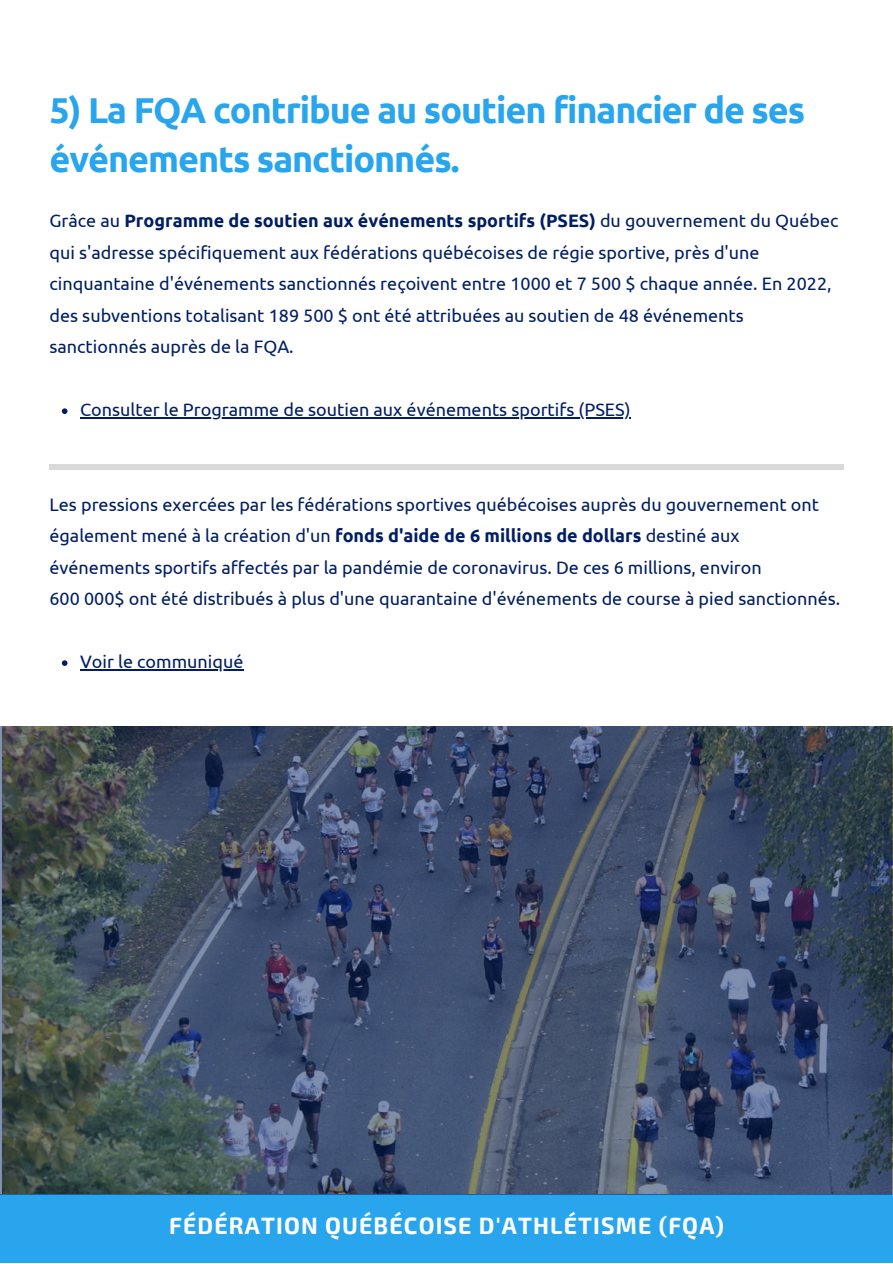
<style>
.page{position:relative;width:893px;height:1264px;background:#fff}
.page>*{position:absolute;margin:0;border:0;box-sizing:border-box;transform-origin:0 0}
.t1{font:700 36px/49.5px "Ubuntu";letter-spacing:-.03em;color:#28a5ed}
.t2{font:700 23.1px "Exo 2";letter-spacing:.05em;color:#fff}
.t3{font:18px/31.5px "Ubuntu";color:#001e62}
.s1{font-weight:700}
</style>
<div class="page">
<div style="left:0;top:1194px;width:892px;height:68px;background:#28a5ed"></div>
<svg style="left:62px;top:408px;width:5px;height:6px"></svg>
<hr style="left:80px;top:417px;width:550px;height:1px;background:#001e62">
<svg style="left:62px;top:660px;width:5px;height:6px"></svg>
<hr style="left:80px;top:669px;width:163px;height:1px;background:#001e62">
<svg style="left:0;top:726px;width:891px;height:468px;background:#414f65"></svg>
<div style="left:49px;top:464px;width:794px;height:5px;background:#d9d9d9"></div>
<h1 class="t1" style="left:49px;top:85px;width:757px">5) La FQA contribue au soutien financier de ses événements sanctionnés.</h1>
<p class="t3" style="left:49px;top:205px;width:790px">Grâce au <span class="s1">Programme de soutien aux événements sportifs (PSES)</span> du gouvernement du Québec qui s'adresse spécifiquement aux fédérations québécoises de régie sportive, près d'une cinquantaine d'événements sanctionnés reçoivent entre 1000 et 7 500 $ chaque année. En 2022, des subventions totalisant 189 500 $ ont été attribuées au soutien de 48 événements sanctionnés auprès de la FQA.</p>
<p class="t3" style="left:80px;top:394px;width:552px">Consulter le Programme de soutien aux événements sportifs (PSES)</p>
<p class="t3" style="left:49px;top:488px;width:792px">Les pressions exercées par les fédérations sportives québécoises auprès du gouvernement ont également mené à la création d'un <span class="s1">fonds d'aide de 6 millions de dollars</span> destiné aux événements sportifs affectés par la pandémie de coronavirus. De ces 6 millions, environ<br>600 000$ ont été distribués à plus d'une quarantaine d'événements de course à pied sanctionnés.</p>
<p class="t3" style="left:80px;top:645px;width:165px">Voir le communiqué</p>
<p class="t2" style="left:169px;top:1210px;width:556px">FÉDÉRATION QUÉBÉCOISE D'ATHLÉTISME (FQA)</p>
</div>
